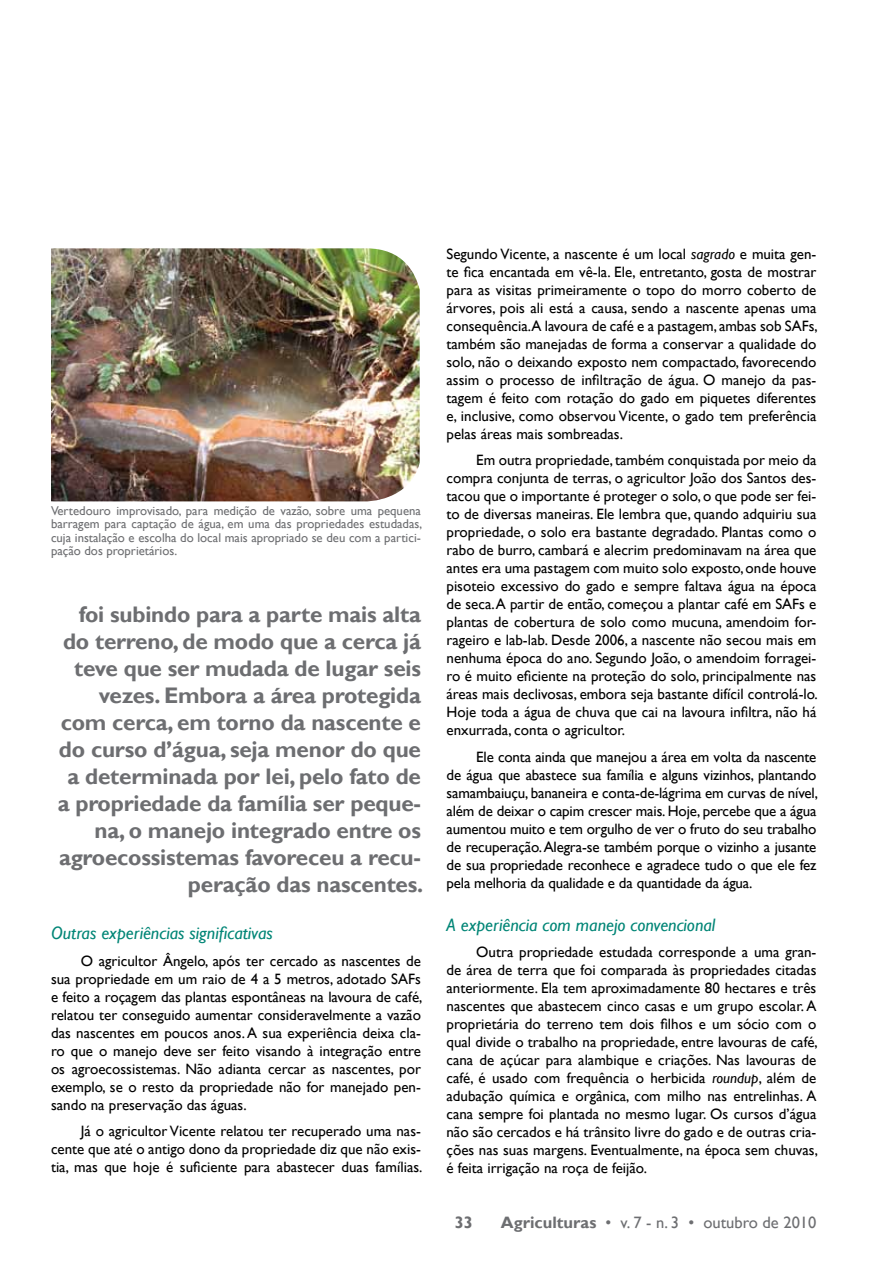
<style>
.page{position:relative;width:893px;height:1263px;background:#fff}
.page>*{position:absolute;margin:0;border:0;box-sizing:border-box;transform-origin:0 0}
.t1{font:700 22.5px/27px "Gill Sans";letter-spacing:-.01em;color:#6d6e71;text-align:right}
.t2{font:italic 18px "Gill Sans";color:#008576}
.t3{font:16.5px "Gill Sans";color:#6d6e71}
.t4{font:700 16.5px "Gill Sans";color:#6d6e71}
.t5{font:15px/18px "Gill Sans";color:#000;text-align:justify}
.t6{font:12.75px/13.5px "Gill Sans";color:#6d6e71;text-align:justify}
.s1{font-style:italic}
.s2{font-weight:700}
</style>
<div class="page">
<img style="left:51px;top:248px;width:369px;height:253px">
<p class="t6" style="left:51px;top:504px;width:373px">Vertedouro improvisado, para medição de vazão, sobre uma pequena barragem para captação de água, em uma das propriedades estudadas, cuja instalação e escolha do local mais apropriado se deu com a partici&shy;pação dos proprietários.</p>
<p class="t1" style="left:58px;top:602px;width:367px">foi subindo para a parte mais alta do terreno, de modo que a cerca já teve que ser mudada de lugar seis vezes. Embora a área protegida com cerca, em torno da nascente e do curso d’água, seja menor do que a determinada por lei, pelo fato de a propriedade da família ser peque&shy;na, o manejo integrado entre os agroecossistemas favoreceu a recu&shy;peração das nascentes.</p>
<p class="t2" style="left:51px;top:923px;width:223px">Outras experiências significativas</p>
<p class="t5" style="left:51px;top:952px;width:373px;text-indent:30px">O agricultor Ângelo, após ter cercado as nascentes de sua propriedade em um raio de 4 a 5 metros, adotado SAFs e feito a roçagem das plantas espontâneas na lavoura de café, relatou ter conseguido aumentar consideravelmente a vazão das nascentes em poucos anos. A sua experiência deixa cla&shy;ro que o manejo deve ser feito visando à integração entre os agroecossistemas. Não adianta cercar as nascentes, por exemplo, se o resto da propriedade não for manejado pen&shy;sando na preservação das águas.</p>
<p class="t5" style="left:51px;top:1123px;width:373px;text-indent:30px">Já o agricultor Vicente relatou ter recuperado uma nas&shy;cente que até o antigo dono da propriedade diz que não exis&shy;tia, mas que hoje é suficiente para abastecer duas famílias.</p>
<p class="t5" style="left:446px;top:245px;width:373px">Segundo Vicente, a nascente é um local <span class="s1">sagrado</span> e muita gen&shy;te fica encantada em vê-la. Ele, entretanto, gosta de mostrar para as visitas primeiramente o topo do morro coberto de árvores, pois ali está a causa, sendo a nascente apenas uma consequência.A lavoura de café e a pastagem, ambas sob SAFs, também são manejadas de forma a conservar a qualidade do solo, não o deixando exposto nem compactado, favorecendo assim o processo de infiltração de água. O manejo da pas&shy;tagem é feito com rotação do gado em piquetes diferentes e, inclusive, como observou Vicente, o gado tem preferência pelas áreas mais sombreadas.</p>
<p class="t5" style="left:446px;top:451px;width:373px;text-indent:30px">Em outra propriedade, também conquistada por meio da compra conjunta de terras, o agricultor João dos Santos des&shy;tacou que o importante é proteger o solo, o que pode ser fei&shy;to de diversas maneiras. Ele lembra que, quando adquiriu sua propriedade, o solo era bastante degradado. Plantas como o rabo de burro, cambará e alecrim predominavam na área que antes era uma pastagem com muito solo exposto, onde houve pisoteio excessivo do gado e sempre faltava água na época de seca. A partir de então, começou a plantar café em SAFs e plantas de cobertura de solo como mucuna, amendoim for&shy;rageiro e lab-lab. Desde 2006, a nascente não secou mais em nenhuma época do ano. Segundo João, o amendoim forragei&shy;ro é muito eficiente na proteção do solo, principalmente nas áreas mais declivosas, embora seja bastante difícil controlá-lo.<br>Hoje toda a água de chuva que cai na lavoura infiltra, não há enxurrada, conta o agricultor.</p>
<p class="t5" style="left:446px;top:748px;width:373px;text-indent:30px">Ele conta ainda que manejou a área em volta da nascente de água que abastece sua família e alguns vizinhos, plantando samambaiuçu, bananeira e conta-de-lágrima em curvas de nível, além de deixar o capim crescer mais. Hoje, percebe que a água aumentou muito e tem orgulho de ver o fruto do seu trabalho de recuperação. Alegra-se também porque o vizinho a jusante de sua propriedade reconhece e agradece tudo o que ele fez pela melhoria da qualidade e da quantidade da água.</p>
<p class="t2" style="left:446px;top:914px;width:270px">A experiência com manejo convencional</p>
<p class="t5" style="left:446px;top:943px;width:373px;text-indent:30px">Outra propriedade estudada corresponde a uma gran&shy;de área de terra que foi comparada às propriedades citadas anteriormente. Ela tem aproximadamente 80 hectares e três nascentes que abastecem cinco casas e um grupo escolar. A proprietária do terreno tem dois filhos e um sócio com o qual divide o trabalho na propriedade, entre lavouras de café, cana de açúcar para alambique e criações. Nas lavouras de café, é usado com frequência o herbicida <span class="s1">roundup</span>, além de adubação química e orgânica, com milho nas entrelinhas. A cana sempre foi plantada no mesmo lugar. Os cursos d’água não são cercados e há trânsito livre do gado e de outras cria&shy;ções nas suas margens. Eventualmente, na época sem chuvas, é feita irrigação na roça de feijão.</p>
<p class="t4" style="left:455px;top:1212px;width:20px">33</p>
<p class="t3" style="left:501px;top:1212px;width:317px"><span class="s2">Agriculturas</span> • v. 7 - n. 3 • outubro de 2010</p>
</div>
